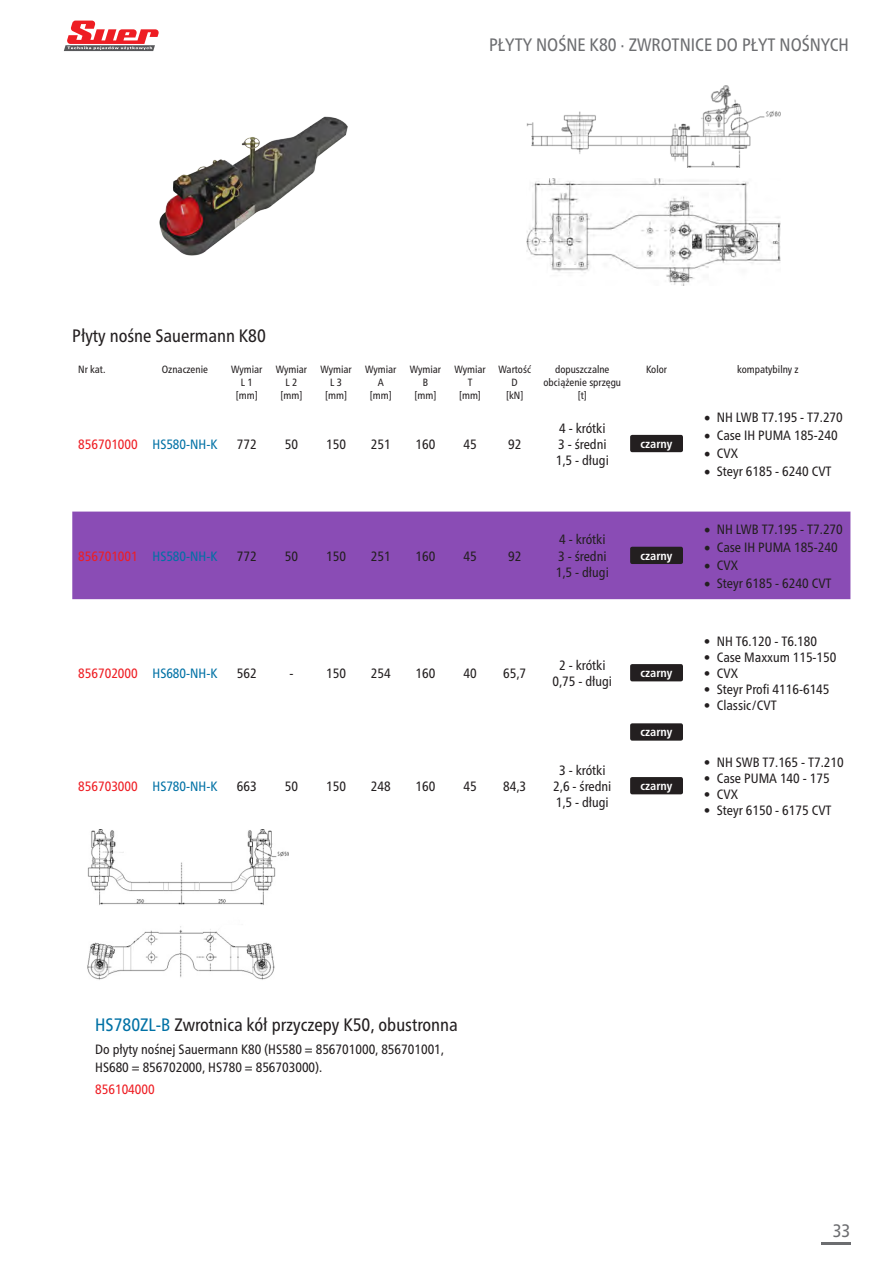
<style>
.page{position:relative;width:893px;height:1263px;background:#fff}
.page>*{position:absolute;margin:0;border:0;box-sizing:border-box;transform-origin:0 0}
.t1{font:condensed 18px "Frutiger Neue LTW1 G";color:#231f20}
.Seitenüberschrift{font:condensed 18px "Frutiger Neue LTW1 G";color:#6c6d70}
.Artikelbeschreibung{font:condensed 13.5px "Frutiger Neue LTW1 G";color:#231f20}
.Suer_Artikelnummer{font:condensed 13.5px "Frutiger Neue LTW1 G";color:#ee1d23}
.t2{font:condensed 13.5px "Frutiger Neue LTW1 G";color:#0071a5}
.t3{font:700 condensed 12px "Frutiger Neue LTW1 G";color:#fff}
.t4{font:condensed 10.5px/12.6px "Frutiger Neue LTW1 G";color:#231f20;text-align:center}
.s1{font-family:"Minion Pro";font-stretch:normal;font-size:18px}
.s2{color:#0071a5}
</style>
<div class="page">
<svg style="left:64px;top:21px;width:95px;height:30px"></svg>
<hr style="left:0;top:662px;width:1px;height:128px;background:#ee1d23">
<div style="left:72px;top:512px;width:778px;height:87px;background:#8a4cb5"></div>
<div style="left:630px;top:435px;width:53px;height:17px;background:#231f20;border-radius:2px"></div>
<div style="left:630px;top:547px;width:53px;height:17px;background:#231f20;border-radius:2px"></div>
<div style="left:630px;top:664px;width:53px;height:17px;background:#231f20;border-radius:2px"></div>
<div style="left:630px;top:723px;width:53px;height:18px;background:#231f20;border-radius:2px"></div>
<div style="left:630px;top:777px;width:53px;height:17px;background:#231f20;border-radius:2px"></div>
<img style="left:159px;top:116px;width:189px;height:140px">
<img style="left:526px;top:179px;width:255px;height:107px">
<img style="left:526px;top:85px;width:254px;height:83px">
<img style="left:88px;top:829px;width:200px;height:76px">
<img style="left:87px;top:926px;width:188px;height:54px">
<hr style="left:821px;top:1242px;width:29px;height:2px;background:#6c6d70">
<p class="Seitenüberschrift" style="left:489px;top:34px;width:361px">PŁYTY NOŚNE K80 · ZWROTNICE DO PŁYT NOŚNYCH</p>
<p class="t1" style="left:72px;top:325px;width:195px">Płyty nośne Sauermann K80</p>
<p class="t4" style="left:78px;top:363px;width:29px">Nr kat.</p>
<p class="t4" style="left:162px;top:363px;width:48px">Oznaczenie</p>
<p class="t4" style="left:231px;top:363px;width:33px">Wymiar<br>L 1</p>
<p class="t4" style="left:236px;top:389px;width:23px">[mm]</p>
<p class="t4" style="left:276px;top:363px;width:33px">Wymiar<br>L 2</p>
<p class="t4" style="left:281px;top:389px;width:23px">[mm]</p>
<p class="t4" style="left:320px;top:363px;width:33px">Wymiar<br>L 3</p>
<p class="t4" style="left:325px;top:389px;width:23px">[mm]</p>
<p class="t4" style="left:365px;top:363px;width:33px">Wymiar<br>A</p>
<p class="t4" style="left:370px;top:389px;width:23px">[mm]</p>
<p class="t4" style="left:410px;top:363px;width:33px">Wymiar<br>B</p>
<p class="t4" style="left:415px;top:389px;width:23px">[mm]</p>
<p class="t4" style="left:454px;top:363px;width:33px">Wymiar<br>T</p>
<p class="t4" style="left:459px;top:389px;width:23px">[mm]</p>
<p class="t4" style="left:498px;top:363px;width:34px">Wartość<br>D</p>
<p class="t4" style="left:506px;top:389px;width:19px">[kN]</p>
<p class="t4" style="left:544px;top:363px;width:79px">dopuszczalne obciążenie sprzęgu</p>
<p class="t4" style="left:578px;top:389px;width:11px">[t]</p>
<p class="t4" style="left:646px;top:363px;width:23px">Kolor</p>
<p class="t4" style="left:737px;top:363px;width:63px">kompatybilny z</p>
<p class="Suer_Artikelnummer" style="left:78px;top:436px;width:61px">856701000</p>
<p class="t2" style="left:153px;top:436px;width:66px">HS580-NH-K</p>
<p class="Artikelbeschreibung" style="left:237px;top:436px;width:21px">772</p>
<p class="Artikelbeschreibung" style="left:285px;top:436px;width:15px">50</p>
<p class="Artikelbeschreibung" style="left:326px;top:436px;width:21px">150</p>
<p class="Artikelbeschreibung" style="left:371px;top:436px;width:21px">251</p>
<p class="Artikelbeschreibung" style="left:415px;top:436px;width:21px">160</p>
<p class="Artikelbeschreibung" style="left:463px;top:436px;width:15px">45</p>
<p class="Artikelbeschreibung" style="left:508px;top:436px;width:15px">92</p>
<p class="Artikelbeschreibung" style="left:559px;top:420px;width:48px">4 - krótki</p>
<p class="Artikelbeschreibung" style="left:558px;top:436px;width:50px">3 - średni</p>
<p class="Artikelbeschreibung" style="left:556px;top:452px;width:54px">1,5 - długi</p>
<p class="t3" style="left:640px;top:437px;width:33px">czarny</p>
<p class="Artikelbeschreibung" style="left:704px;top:409px;width:140px"><span class="s1">•</span> NH LWB T7.195 - T7.270</p>
<p class="Artikelbeschreibung" style="left:704px;top:427px;width:135px"><span class="s1">•</span> Case IH PUMA 185-240</p>
<p class="Artikelbeschreibung" style="left:704px;top:445px;width:36px"><span class="s1">•</span> CVX</p>
<p class="Artikelbeschreibung" style="left:704px;top:463px;width:129px"><span class="s1">•</span> Steyr 6185 - 6240 CVT</p>
<p class="Suer_Artikelnummer" style="left:78px;top:548px;width:61px">856701001</p>
<p class="t2" style="left:153px;top:548px;width:66px">HS580-NH-K</p>
<p class="Artikelbeschreibung" style="left:237px;top:548px;width:21px">772</p>
<p class="Artikelbeschreibung" style="left:285px;top:548px;width:15px">50</p>
<p class="Artikelbeschreibung" style="left:326px;top:548px;width:21px">150</p>
<p class="Artikelbeschreibung" style="left:371px;top:548px;width:21px">251</p>
<p class="Artikelbeschreibung" style="left:415px;top:548px;width:21px">160</p>
<p class="Artikelbeschreibung" style="left:463px;top:548px;width:15px">45</p>
<p class="Artikelbeschreibung" style="left:508px;top:548px;width:15px">92</p>
<p class="Artikelbeschreibung" style="left:559px;top:532px;width:48px">4 - krótki</p>
<p class="Artikelbeschreibung" style="left:558px;top:548px;width:50px">3 - średni</p>
<p class="Artikelbeschreibung" style="left:556px;top:564px;width:54px">1,5 - długi</p>
<p class="t3" style="left:640px;top:548px;width:33px">czarny</p>
<p class="Artikelbeschreibung" style="left:704px;top:521px;width:140px"><span class="s1">•</span> NH LWB T7.195 - T7.270</p>
<p class="Artikelbeschreibung" style="left:704px;top:539px;width:135px"><span class="s1">•</span> Case IH PUMA 185-240</p>
<p class="Artikelbeschreibung" style="left:704px;top:557px;width:36px"><span class="s1">•</span> CVX</p>
<p class="Artikelbeschreibung" style="left:704px;top:575px;width:129px"><span class="s1">•</span> Steyr 6185 - 6240 CVT</p>
<p class="Suer_Artikelnummer" style="left:78px;top:665px;width:61px">856702000</p>
<p class="t2" style="left:153px;top:665px;width:66px">HS680-NH-K</p>
<p class="Artikelbeschreibung" style="left:237px;top:665px;width:21px">562</p>
<p class="Artikelbeschreibung" style="left:289px;top:665px;width:6px">-</p>
<p class="Artikelbeschreibung" style="left:326px;top:665px;width:21px">150</p>
<p class="Artikelbeschreibung" style="left:371px;top:665px;width:21px">254</p>
<p class="Artikelbeschreibung" style="left:415px;top:665px;width:21px">160</p>
<p class="Artikelbeschreibung" style="left:463px;top:665px;width:15px">40</p>
<p class="Artikelbeschreibung" style="left:503px;top:665px;width:24px">65,7</p>
<p class="Artikelbeschreibung" style="left:559px;top:657px;width:48px">2 - krótki</p>
<p class="Artikelbeschreibung" style="left:553px;top:673px;width:61px">0,75 - długi</p>
<p class="t3" style="left:640px;top:666px;width:33px">czarny</p>
<p class="Artikelbeschreibung" style="left:704px;top:633px;width:115px">• NH T6.120 - T6.180</p>
<p class="Artikelbeschreibung" style="left:704px;top:649px;width:134px">• Case Maxxum 115-150</p>
<p class="Artikelbeschreibung" style="left:704px;top:665px;width:36px">• CVX</p>
<p class="Artikelbeschreibung" style="left:704px;top:681px;width:127px">• Steyr Profi 4116-6145</p>
<p class="Artikelbeschreibung" style="left:704px;top:698px;width:74px">• Classic/CVT</p>
<p class="t3" style="left:640px;top:725px;width:33px">czarny</p>
<p class="Suer_Artikelnummer" style="left:78px;top:778px;width:61px">856703000</p>
<p class="t2" style="left:153px;top:778px;width:66px">HS780-NH-K</p>
<p class="Artikelbeschreibung" style="left:237px;top:778px;width:21px">663</p>
<p class="Artikelbeschreibung" style="left:285px;top:778px;width:15px">50</p>
<p class="Artikelbeschreibung" style="left:326px;top:778px;width:21px">150</p>
<p class="Artikelbeschreibung" style="left:371px;top:778px;width:21px">248</p>
<p class="Artikelbeschreibung" style="left:415px;top:778px;width:21px">160</p>
<p class="Artikelbeschreibung" style="left:463px;top:778px;width:15px">45</p>
<p class="Artikelbeschreibung" style="left:503px;top:778px;width:24px">84,3</p>
<p class="Artikelbeschreibung" style="left:559px;top:762px;width:48px">3 - krótki</p>
<p class="Artikelbeschreibung" style="left:553px;top:778px;width:60px">2,6 - średni</p>
<p class="Artikelbeschreibung" style="left:556px;top:794px;width:54px">1,5 - długi</p>
<p class="t3" style="left:640px;top:779px;width:33px">czarny</p>
<p class="Artikelbeschreibung" style="left:704px;top:754px;width:141px">• NH SWB T7.165 - T7.210</p>
<p class="Artikelbeschreibung" style="left:704px;top:770px;width:127px">• Case PUMA 140 - 175</p>
<p class="Artikelbeschreibung" style="left:704px;top:786px;width:36px">• CVX</p>
<p class="Artikelbeschreibung" style="left:704px;top:802px;width:129px">• Steyr 6150 - 6175 CVT</p>
<p class="t1" style="left:95px;top:1014px;width:364px"><span class="s2">HS780ZL-B</span> Zwrotnica kół przyczepy K50, obustronna</p>
<p class="Artikelbeschreibung" style="left:95px;top:1041px;width:350px">Do płyty nośnej Sauermann K80 (HS580 = 856701000, 856701001,</p>
<p class="Artikelbeschreibung" style="left:95px;top:1059px;width:228px">HS680 = 856702000, HS780 = 856703000).</p>
<p class="Suer_Artikelnummer" style="left:95px;top:1082px;width:61px">856104000</p>
<h1 class="Seitenüberschrift" style="left:833px;top:1220px;width:19px">33</h1>
</div>
